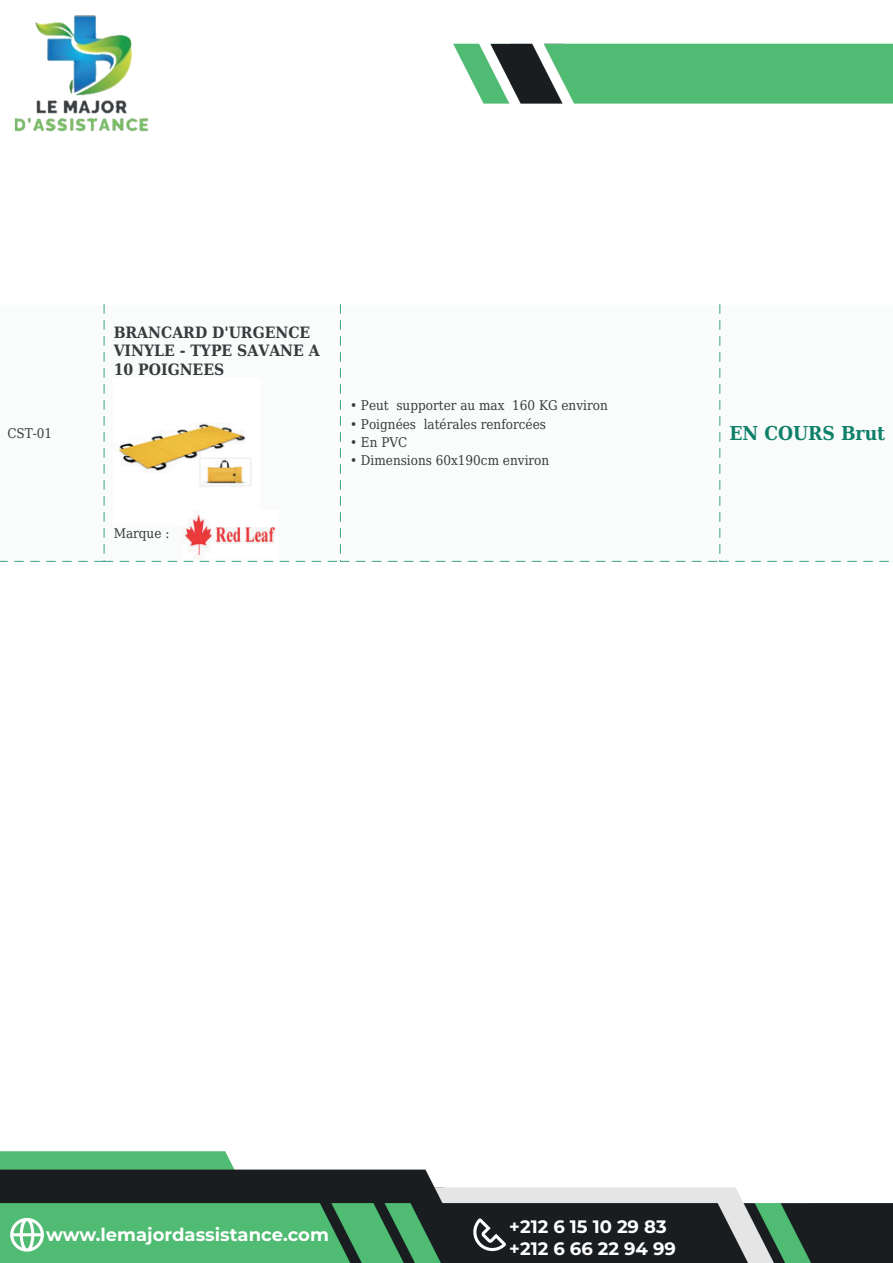
<style>
.page{position:relative;width:893px;height:1263px;background:#fff}
.page>*{position:absolute;margin:0;border:0;box-sizing:border-box;transform-origin:0 0}
.t1{font:700 19.2px "DejaVu Serif Condensed";color:#0e8069}
.t2{font:700 18px/21.6px "Montserrat";color:#fff}
.t3{font:700 15.6px/18.3px "DejaVu Serif Condensed";color:#373b3e}
.t4{font:13.35px "DejaVu Serif Condensed";color:#373b3e}
</style>
<div class="page">
<img style="left:0;top:15px;width:893px;height:1248px">
<svg style="left:10px;top:1218px;width:34px;height:33px"></svg>
<svg style="left:471px;top:1218px;width:35px;height:33px"></svg>
<p class="t4" style="left:7px;top:423px;width:46px">CST-01</p>
<p class="t3" style="left:114px;top:323px;width:208px">BRANCARD D'URGENCE<br>VINYLE - TYPE SAVANE A<br>10 POIGNEES</p>
<p class="t4" style="left:114px;top:523px;width:57px">Marque :</p>
<p class="t4" style="left:350px;top:395px;width:259px">• Peut supporter au max 160 KG environ</p>
<p class="t4" style="left:350px;top:414px;width:197px">• Poignées latérales renforcées</p>
<p class="t4" style="left:350px;top:432px;width:59px">• En PVC</p>
<p class="t4" style="left:350px;top:450px;width:201px">• Dimensions 60x190cm environ</p>
<h1 class="t1" style="left:729px;top:418px;width:157px">EN COURS Brut</h1>
<h2 class="t2" style="left:46px;top:1223px;width:284px">www.lemajordassistance.com</h2>
<h2 class="t2" style="left:509px;top:1215px;width:168px">+212 6 15 10 29 83 +212 6 66 22 94 99</h2>
</div>
